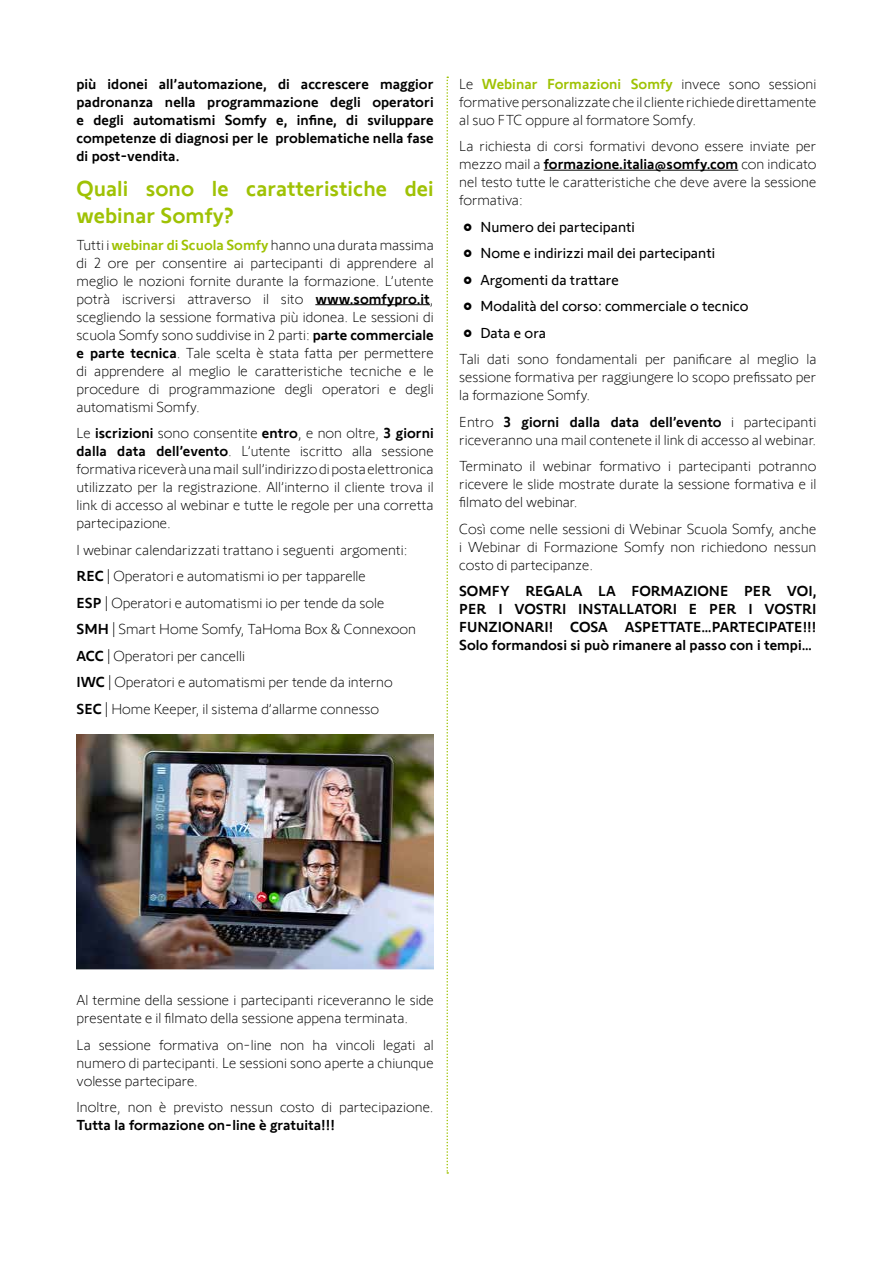
<style>
.page{position:relative;width:893px;height:1263px;background:#fff}
.page>*{position:absolute;margin:0;border:0;box-sizing:border-box;transform-origin:0 0}
.t1{font:500 22.5px/27px "Somfy Sans";color:#9fc204}
.t2{font:300 15px/18px "Somfy Sans";color:#000;text-align:justify}
.t3{font:500 15px/18px "Somfy Sans";color:#000;text-align:justify}
.t4{font:15px "Somfy Sans";color:#000}
.s1{font-weight:500;color:#9fc204}
.s2{font-weight:500}
</style>
<div class="page">
<svg style="left:446px;top:77px;width:2px;height:1097px"></svg>
<hr style="left:315px;top:304px;width:115px;height:1px;background:#000">
<hr style="left:544px;top:170px;width:194px;height:1px;background:#000">
<img style="left:77px;top:734px;width:357px;height:235px">
<p class="t3" style="left:77px;top:73px;width:359px">più idonei all’automazione, di accrescere maggior padronanza nella programmazione degli operatori e degli automatismi Somfy e, infine, di sviluppare competenze di diagnosi per le problematiche nella fase di post-vendita.</p>
<h1 class="t1" style="left:77px;top:172px;width:359px">Quali sono le caratteristiche dei webinar Somfy?</h1>
<p class="t2" style="left:77px;top:234px;width:359px">Tutti i <span class="s1">webinar di Scuola Somfy</span> hanno una durata massima di 2 ore per consentire ai partecipanti di apprendere al meglio le nozioni fornite durante la formazione. L’utente potrà iscriversi attraverso il sito <span class="s2">www.somfypro.it</span>, scegliendo la sessione formativa più idonea. Le sessioni di scuola Somfy sono suddivise in 2 parti: <span class="s2">parte commerciale e parte tecnica</span>. Tale scelta è stata fatta per permettere di apprendere al meglio le caratteristiche tecniche e le procedure di programmazione degli operatori e degli automatismi Somfy.</p>
<p class="t2" style="left:77px;top:423px;width:359px">Le <span class="s2">iscrizioni</span> sono consentite <span class="s2">entro</span>, e non oltre, <span class="s2">3 giorni dalla data dell’evento</span>. L’utente iscritto alla sessione formativa riceverà una mail sull’indirizzo di posta elettronica utilizzato per la registrazione. All’interno il cliente trova il link di accesso al webinar e tutte le regole per una corretta partecipazione.</p>
<p class="t2" style="left:77px;top:535px;width:341px;line-height:26.5px;text-align:left">I webinar calendarizzati trattano i seguenti argomenti:<br><span class="s2">REC</span> | Operatori e automatismi io per tapparelle<br><span class="s2">ESP</span> | Operatori e automatismi io per tende da sole <span class="s2">SMH</span> | Smart Home Somfy, TaHoma Box &amp; Connexoon <span class="s2">ACC</span> | Operatori per cancelli<br><span class="s2">IWC</span> | Operatori e automatismi per tende da interno <span class="s2">SEC</span> | Home Keeper, il sistema d’allarme connesso</p>
<p class="t2" style="left:459px;top:73px;width:359px">Le <span class="s1">Webinar Formazioni Somfy</span> invece sono sessioni formative personalizzate che il cliente richiede direttamente al suo FTC oppure al formatore Somfy.</p>
<p class="t2" style="left:459px;top:136px;width:359px">La richiesta di corsi formativi devono essere inviate per mezzo mail a <span class="s2">formazione.italia@somfy.com</span> con indicato nel testo tutte le caratteristiche che deve avere la sessione formativa:</p>
<p class="t4" style="left:463px;top:215px;width:173px">• Numero dei partecipanti</p>
<p class="t4" style="left:463px;top:241px;width:253px">• Nome e indirizzi mail dei partecipanti</p>
<p class="t4" style="left:463px;top:268px;width:157px">• Argomenti da trattare</p>
<p class="t4" style="left:463px;top:294px;width:286px">• Modalità del corso: commerciale o tecnico</p>
<p class="t4" style="left:463px;top:321px;width:84px">• Data e ora</p>
<p class="t2" style="left:459px;top:349px;width:359px">Tali dati sono fondamentali per panificare al meglio la sessione formativa per raggiungere lo scopo prefissato per la formazione Somfy.</p>
<p class="t2" style="left:459px;top:411px;width:359px">Entro <span class="s2">3 giorni dalla data dell’evento</span> i partecipanti riceveranno una mail contenete il link di accesso al webinar.</p>
<p class="t2" style="left:459px;top:456px;width:359px">Terminato il webinar formativo i partecipanti potranno ricevere le slide mostrate durate la sessione formativa e il filmato del webinar.</p>
<p class="t2" style="left:459px;top:518px;width:359px">Così come nelle sessioni di Webinar Scuola Somfy, anche i Webinar di Formazione Somfy non richiedono nessun costo di partecipanze.</p>
<p class="t3" style="left:459px;top:580px;width:359px">SOMFY REGALA LA FORMAZIONE PER VOI, PER I VOSTRI INSTALLATORI E PER I VOSTRI FUNZIONARI! COSA ASPETTATE…PARTECIPATE!!!<br>Solo formandosi si può rimanere al passo con i tempi…</p>
<p class="t2" style="left:77px;top:990px;width:359px">Al termine della sessione i partecipanti riceveranno le side presentate e il filmato della sessione appena terminata.</p>
<p class="t2" style="left:77px;top:1034px;width:359px">La sessione formativa on-line non ha vincoli legati al numero di partecipanti. Le sessioni sono aperte a chiunque volesse partecipare.</p>
<p class="t2" style="left:77px;top:1097px;width:359px">Inoltre, non è previsto nessun costo di partecipazione.</p>
<p class="t3" style="left:77px;top:1114px;width:260px">Tutta la formazione on-line è gratuita!!!</p>
</div>
